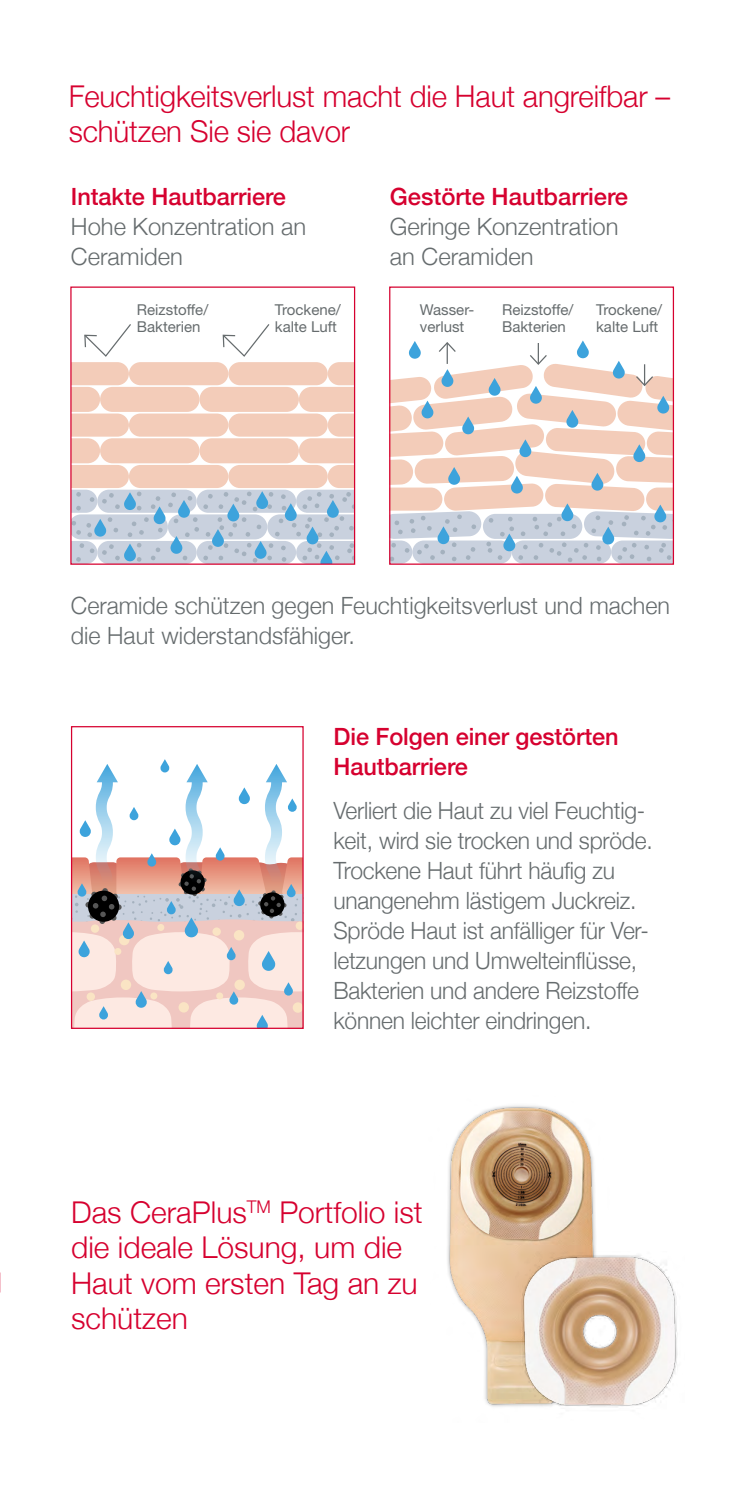
<style>
.page{position:relative;width:745px;height:1489px;background:#fff}
.page>*{position:absolute;margin:0;border:0;box-sizing:border-box;transform-origin:0 0}
.Fließtext{font:300 30px/35px "Helvetica Neue";color:#d6012f}
.Überschrift_Fließtex{font:300 30px/35px "Helvetica Neue";letter-spacing:-.005em;color:#d6012f}
.Überschrift_Fließtex-2{font:300 23.75px/30px "Helvetica Neue";letter-spacing:-.01em;color:#666c6e;scale:.96 1}
.Fließtext-2{font:300 23.75px/30px "Helvetica Neue";color:#666c6e}
.Überschrift_Fließtex-3{font:300 23.75px/30px "Helvetica Neue";letter-spacing:-.01em;color:#666c6e}
.Überschrift_Fließtex-4{font:500 23.75px/30px "Helvetica Neue";letter-spacing:-.005em;color:#d6012f}
.Überschrift_Fließtex-5{font:15px/17.5px "Helvetica Neue LT Std";color:#666c6e}
.s1{font-weight:500;color:#d6012f}
</style>
<div class="page">
<svg style="left:73px;top:759px;width:228px;height:267px"></svg>
<div style="left:71px;top:726px;width:232px;height:302px;border:1px solid #d6012f"></div>
<img style="left:447px;top:1105px;width:149px;height:302px">
<img style="left:515px;top:1251px;width:163px;height:156px">
<svg style="left:71px;top:322px;width:283px;height:241px"></svg>
<svg style="left:389px;top:340px;width:284px;height:223px"></svg>
<p class="Überschrift_Fließtex" style="left:69px;top:76px;width:602px">Feuchtigkeitsverlust macht die Haut angreifbar – schützen Sie sie davor</p>
<p class="Fließtext-2" style="left:71px;top:179px;width:236px"><span class="s1">Intakte Hautbarriere<br></span>Hohe Konzentration an<br>Ceramiden</p>
<p class="Fließtext-2" style="left:389px;top:179px;width:240px"><span class="s1">Gestörte Hautbarriere<br></span>Geringe Konzentration an Ceramiden</p>
<p class="Überschrift_Fließtex-5" style="left:137px;top:300px;width:73px">Reizstoffe/</p>
<p class="Überschrift_Fließtex-5" style="left:137px;top:318px;width:65px">Bakterien</p>
<p class="Überschrift_Fließtex-5" style="left:275px;top:300px;width:67px">Trockene/</p>
<p class="Überschrift_Fließtex-5" style="left:275px;top:318px;width:63px">kalte Luft</p>
<p class="Überschrift_Fließtex-5" style="left:419px;top:300px;width:56px">Wasser&shy;verlust</p>
<p class="Überschrift_Fließtex-5" style="left:502px;top:300px;width:73px">Reizstoffe/</p>
<p class="Überschrift_Fließtex-5" style="left:502px;top:318px;width:65px">Bakterien</p>
<p class="Überschrift_Fließtex-5" style="left:595px;top:300px;width:67px">Trockene/</p>
<p class="Überschrift_Fließtex-5" style="left:595px;top:318px;width:63px">kalte Luft</p>
<p class="Überschrift_Fließtex-3" style="left:71px;top:589px;width:600px">Ceramide schützen gegen Feuchtigkeitsverlust und machen die Haut widerstandsfähiger.</p>
<p class="Überschrift_Fließtex-4" style="left:333px;top:719px;width:286px">Die Folgen einer gestörten<br>Hautbarriere</p>
<p class="Überschrift_Fließtex-2" style="left:333px;top:793px;width:334px">Verliert die Haut zu viel Feuchtig&shy;keit, wird sie trocken und spröde.<br>Trockene Haut führt häufig zu unangenehm lästigem Juckreiz.<br>Spröde Haut ist anfälliger für Ver&shy;letzungen und Umwelteinflüsse,<br>Bakterien und andere Reizstoffe können leichter eindringen.</p>
<p class="Fließtext" style="left:71px;top:1192px;width:353px">Das CeraPlus<sup>TM</sup> Portfolio ist die ideale Lösung, um die<br>Haut vom ersten Tag an zu schützen</p>
</div>
